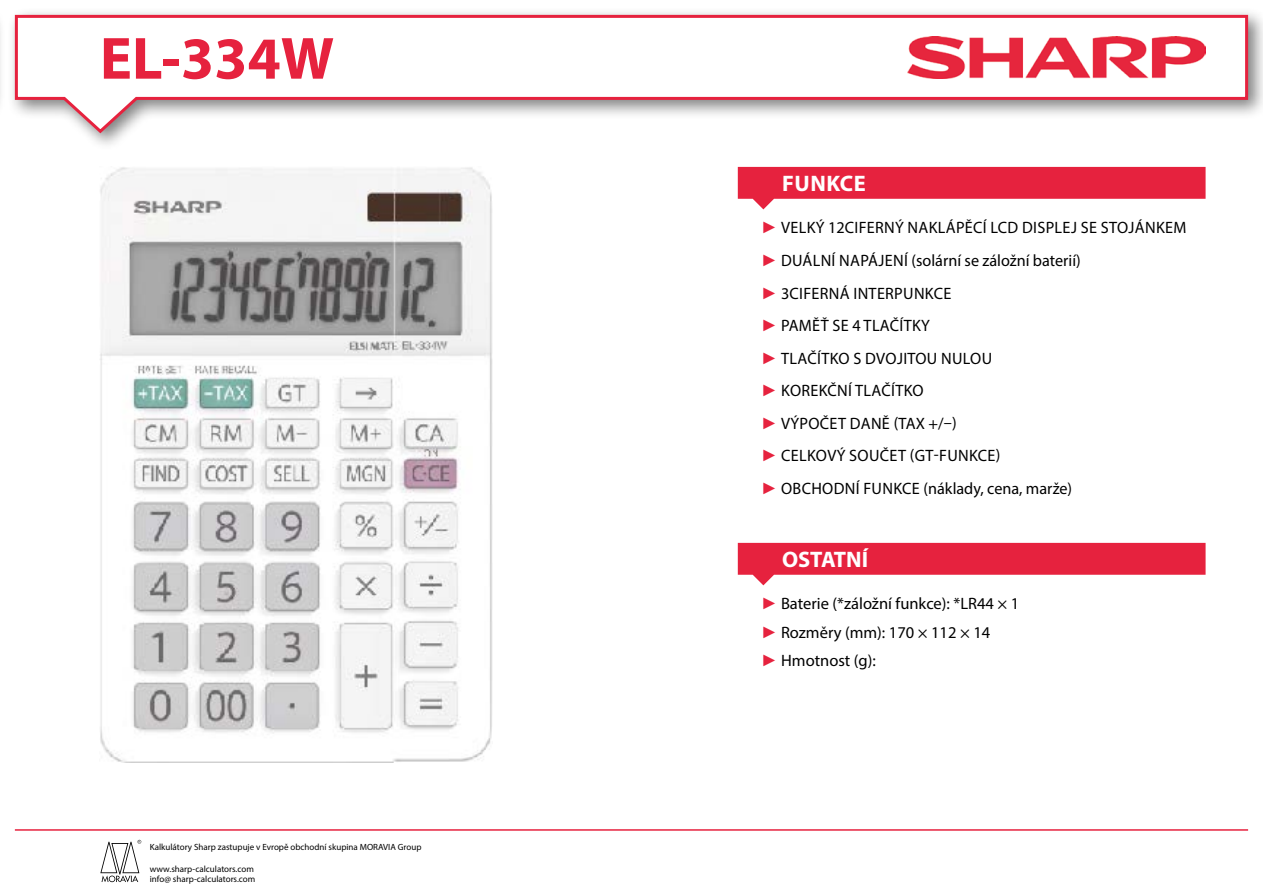
<style>
.page{position:relative;width:1263px;height:893px;background:#fff}
.page>*{position:absolute;margin:0;border:0;box-sizing:border-box;transform-origin:0 0}
.t1{font:700 60px "Myriad Pro";color:#e6223e}
.t2{font:700 22.5px "Myriad Pro";color:#fff}
.t3{font:16.5px/32.5px "Myriad Pro";letter-spacing:.02em;color:#000}
.t4{font:16.5px/28.3px "Myriad Pro";color:#000}
.t5{font:9px/10.8px "Myriad Pro";color:#000}
.s1{font-family:"Arial";color:#e6223e}
</style>
<div class="page">
<svg style="left:13px;top:13px;width:1236px;height:122px"></svg>
<img style="left:907px;top:36px;width:298px;height:43px">
<hr style="left:15px;top:829px;width:1233px;height:2px;background:#e6223e">
<svg style="left:100px;top:840px;width:41px;height:42px"></svg>
<img style="left:100px;top:167px;width:393px;height:595px">
<svg style="left:738px;top:167px;width:467px;height:42px"></svg>
<svg style="left:738px;top:543px;width:467px;height:42px"></svg>
<h1 class="t1" style="left:100px;top:19px;width:236px">EL-334W</h1>
<p class="t5" style="left:150px;top:841px;width:273px">Kalkulátory Sharp zastupuje v Evropě obchodní skupina MORAVIA Group</p>
<p class="t5" style="left:150px;top:863px;width:107px">www.sharp-calculators.com info@ sharp-calculators.com</p>
<h2 class="t2" style="left:782px;top:169px;width:85px">FUNKCE</h2>
<p class="t3" style="left:761px;top:211px;width:427px"><span class="s1">►</span> VELKÝ 12CIFERNÝ NAKLÁPĚCÍ LCD DISPLEJ SE STOJÁNKEM <span class="s1">►</span> DUÁLNÍ NAPÁJENÍ (solární se záložní baterií)<br><span class="s1">►</span> 3CIFERNÁ INTERPUNKCE<br><span class="s1">►</span> PAMĚŤ SE 4 TLAČÍTKY<br><span class="s1">►</span> TLAČÍTKO S DVOJITOU NULOU<br><span class="s1">►</span> KOREKČNÍ TLAČÍTKO<br><span class="s1">►</span> VÝPOČET DANĚ (TAX +/–)<br><span class="s1">►</span> CELKOVÝ SOUČET (GT-FUNKCE)<br><span class="s1">►</span> OBCHODNÍ FUNKCE (náklady, cena, marže)</p>
<h2 class="t2" style="left:782px;top:545px;width:88px">OSTATNÍ</h2>
<p class="t4" style="left:761px;top:589px;width:260px"><span class="s1">►</span> Baterie (*záložní funkce): *LR44 × 1 <span class="s1">►</span> Rozměry (mm): 170 × 112 × 14<br><span class="s1">►</span> Hmotnost (g):</p>
</div>
